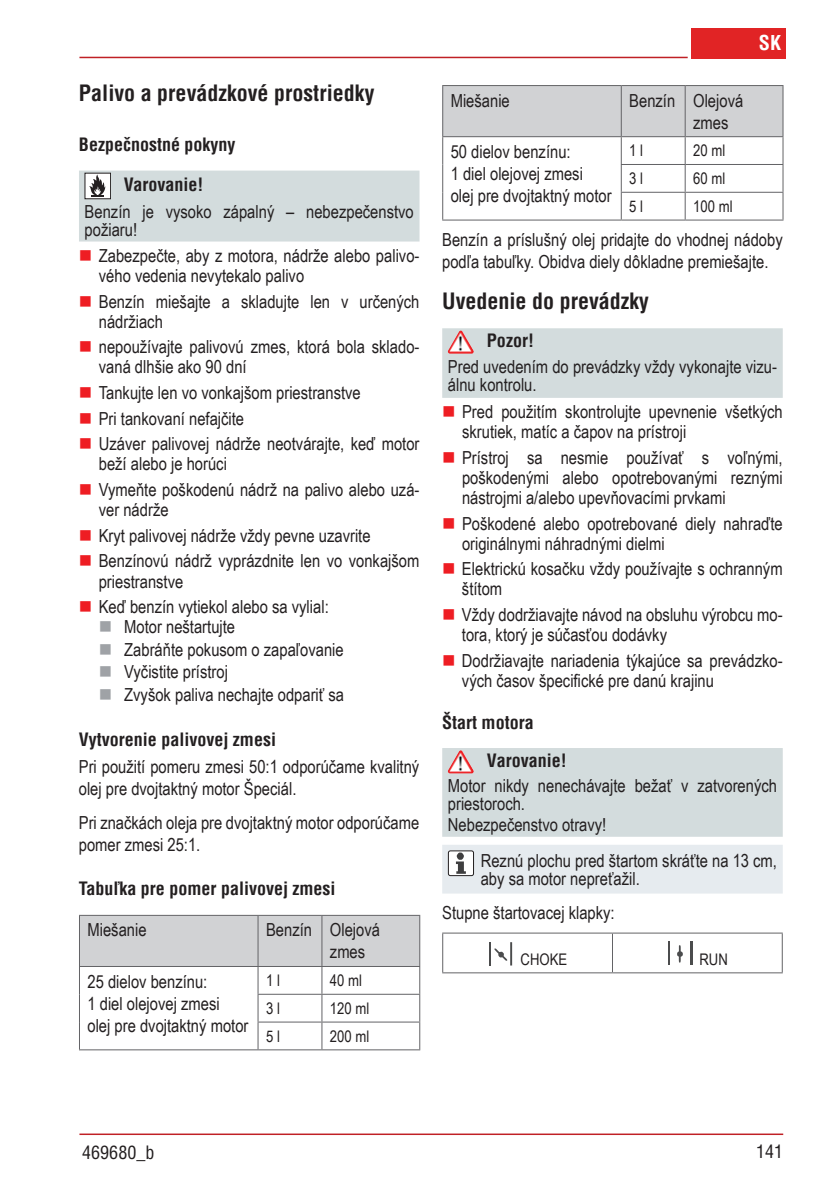
<style>
.page{position:relative;width:840px;height:1191px;background:#fff}
.page>*{position:absolute;margin:0;border:0;box-sizing:border-box;transform-origin:0 0}
.t1{font:700 condensed 22px "Helvetica Com";color:#231f20}
.t2{font:700 condensed 20px "Helvetica";color:#fff}
.t3{font:18px/20px "Arial Narrow";color:#231f20}
.t4{font:700 condensed 18px/38.6px "Helvetica Com";color:#231f20}
.t5{font:condensed 18px "Helvetica";color:#231f20}
.t6{font:16px "Arial Narrow";color:#231f20}
</style>
<div class="page">
<hr style="left:79px;top:1133px;width:703px;height:2px;background:#c02025">
<div style="left:691px;top:28px;width:94px;height:30px;background:#e12425"></div>
<hr style="left:79px;top:57px;width:608px;height:1px;background:#c02025">
<div style="left:79px;top:171px;width:340px;height:70px;background:#d3dcdd"></div>
<hr style="left:79px;top:1049px;width:179px;height:1px;background:#636366">
<hr style="left:258px;top:1049px;width:64px;height:1px;background:#636366">
<svg style="left:79px;top:915px;width:341px;height:134px"></svg>
<hr style="left:322px;top:1021px;width:98px;height:1px;background:#636366">
<hr style="left:322px;top:1049px;width:98px;height:1px;background:#636366">
<hr style="left:442px;top:85px;width:179px;height:1px;background:#636366">
<hr style="left:621px;top:85px;width:63px;height:1px;background:#636366">
<hr style="left:684px;top:85px;width:99px;height:1px;background:#636366">
<hr style="left:442px;top:219px;width:179px;height:1px;background:#636366">
<hr style="left:621px;top:219px;width:63px;height:1px;background:#636366">
<svg style="left:442px;top:86px;width:341px;height:133px"></svg>
<hr style="left:684px;top:192px;width:99px;height:1px;background:#636366">
<hr style="left:684px;top:219px;width:99px;height:1px;background:#636366">
<div style="left:442px;top:328px;width:340px;height:70px;background:#d3dcdd"></div>
<img style="left:447px;top:330px;width:26px;height:24px">
<div style="left:442px;top:748px;width:340px;height:88px;background:#d3dcdd"></div>
<img style="left:447px;top:750px;width:26px;height:23px">
<div style="left:442px;top:845px;width:340px;height:48px;background:#e6ebef"></div>
<hr style="left:442px;top:933px;width:1px;height:39px;background:#636366">
<hr style="left:442px;top:932px;width:170px;height:1px;background:#636366">
<hr style="left:442px;top:972px;width:170px;height:1px;background:#636366">
<hr style="left:611px;top:933px;width:1px;height:39px;background:#636366">
<hr style="left:781px;top:933px;width:1px;height:39px;background:#636366">
<hr style="left:612px;top:932px;width:170px;height:1px;background:#636366">
<hr style="left:612px;top:972px;width:170px;height:1px;background:#636366">
<hr style="left:488px;top:942px;width:2px;height:23px;background:#4b4c4d">
<svg style="left:494px;top:942px;width:18px;height:23px"></svg>
<hr style="left:667px;top:941px;width:2px;height:24px;background:#4b4c4d">
<svg style="left:677px;top:945px;width:5px;height:17px"></svg>
<hr style="left:689px;top:941px;width:2px;height:24px;background:#4b4c4d">
<p class="t1" style="left:79px;top:78px;width:297px">Palivo a prevádzkové prostriedky</p>
<p class="t4" style="left:79px;top:125px;width:158px">Bezpečnostné pokyny</p>
<p class="t4" style="left:124px;top:165px;width:81px">Varovanie!</p>
<p class="t3" style="left:85px;top:202px;width:330px;line-height:18px">Benzín je vysoko zápalný – nebezpečenstvo požiaru!</p>
<p class="t3" style="left:99px;top:245px;width:322px">Zabezpečte, aby z motora, nádrže alebo palivo&shy;vého vedenia nevytekalo palivo</p>
<p class="t3" style="left:99px;top:291px;width:322px">Benzín miešajte a skladujte len v určených nádržiach</p>
<p class="t3" style="left:99px;top:336px;width:322px">nepoužívajte palivovú zmes, ktorá bola sklado&shy;vaná dlhšie ako 90 dní</p>
<p class="t3" style="left:99px;top:379px;width:322px;line-height:25.6px">Tankujte len vo vonkajšom priestranstve<br>Pri tankovaní nefajčite<br>Uzáver palivovej nádrže neotvárajte, keď motor</p>
<p class="t3" style="left:99px;top:450px;width:322px;line-height:25.6px">beží alebo je horúci<br>Vymeňte poškodenú nádrž na palivo alebo uzá-</p>
<p class="t3" style="left:99px;top:496px;width:322px;line-height:25.6px">ver nádrže<br>Kryt palivovej nádrže vždy pevne uzavrite<br>Benzínovú nádrž vyprázdnite len vo vonkajšom</p>
<p class="t3" style="left:99px;top:567px;width:231px;line-height:25.6px">priestranstve<br>Keď benzín vytiekol alebo sa vylial:</p>
<p class="t3" style="left:124px;top:614px;width:221px;line-height:22.6px">Motor neštartujte<br>Zabráňte pokusom o zapaľovanie<br>Vyčistite prístroj<br>Zvyšok paliva nechajte odpariť sa</p>
<p class="t4" style="left:79px;top:719px;width:198px">Vytvorenie palivovej zmesi</p>
<p class="t3" style="left:79px;top:755px;width:342px;line-height:22px">Pri použití pomeru zmesi 50:1 odporúčame kvalitný olej pre dvojtaktný motor Špeciál.</p>
<p class="t3" style="left:79px;top:810px;width:342px;line-height:22px">Pri značkách oleja pre dvojtaktný motor odporúčame pomer zmesi 25:1.</p>
<p class="t4" style="left:79px;top:869px;width:258px">Tabuľka pre pomer palivovej zmesi</p>
<p class="t3" style="left:87px;top:919px;width:61px">Miešanie</p>
<p class="t3" style="left:330px;top:918px;width:52px;line-height:22px;text-indent:-64px">Benzín Olejová zmes</p>
<p class="t3" style="left:87px;top:969px;width:162px;line-height:22px">25 dielov benzínu:<br>1 diel olejovej zmesi<br>olej pre dvojtaktný motor</p>
<p class="t6" style="left:266px;top:968px;width:15px">1 l</p>
<p class="t6" style="left:330px;top:968px;width:34px">40 ml</p>
<p class="t6" style="left:266px;top:996px;width:15px">3 l</p>
<p class="t6" style="left:330px;top:996px;width:41px">120 ml</p>
<p class="t6" style="left:266px;top:1024px;width:15px">5 l</p>
<p class="t6" style="left:330px;top:1024px;width:41px">200 ml</p>
<p class="t2" style="left:758px;top:30px;width:24px">SK</p>
<p class="t3" style="left:450px;top:90px;width:61px">Miešanie</p>
<p class="t3" style="left:692px;top:89px;width:52px;line-height:22px;text-indent:-64px">Benzín Olejová zmes</p>
<p class="t3" style="left:450px;top:140px;width:162px;line-height:22px">50 dielov benzínu:<br>1 diel olejovej zmesi<br>olej pre dvojtaktný motor</p>
<p class="t6" style="left:629px;top:139px;width:15px">1 l</p>
<p class="t6" style="left:692px;top:139px;width:34px">20 ml</p>
<p class="t6" style="left:629px;top:167px;width:15px">3 l</p>
<p class="t6" style="left:692px;top:167px;width:34px">60 ml</p>
<p class="t6" style="left:629px;top:194px;width:15px">5 l</p>
<p class="t6" style="left:692px;top:194px;width:41px">100 ml</p>
<p class="t3" style="left:442px;top:228px;width:342px;line-height:22px">Benzín a príslušný olej pridajte do vhodnej nádoby podľa tabuľky. Obidva diely dôkladne premiešajte.</p>
<p class="t1" style="left:442px;top:286px;width:208px">Uvedenie do prevádzky</p>
<p class="t4" style="left:486px;top:321px;width:48px">Pozor!</p>
<p class="t3" style="left:447px;top:356px;width:330px;line-height:18px">Pred uvedením do prevádzky vždy vykonajte vizu&shy;álnu kontrolu.</p>
<p class="t3" style="left:462px;top:401px;width:322px">Pred použitím skontrolujte upevnenie všetkých skrutiek, matíc a čapov na prístroji</p>
<p class="t3" style="left:462px;top:447px;width:322px;text-align:justify">Prístroj sa nesmie používať s voľnými, poškodenými alebo opotrebovanými reznými nástrojmi a/alebo upevňovacími prvkami</p>
<p class="t3" style="left:461px;top:513px;width:322px">Poškodené alebo opotrebované diely nahraďte originálnymi náhradnými dielmi</p>
<p class="t3" style="left:461px;top:558px;width:322px">Elektrickú kosačku vždy používajte s ochranným štítom</p>
<p class="t3" style="left:461px;top:604px;width:322px">Vždy dodržiavajte návod na obsluhu výrobcu mo&shy;tora, ktorý je súčasťou dodávky</p>
<p class="t3" style="left:461px;top:650px;width:322px">Dodržiavajte nariadenia týkajúce sa prevádzko&shy;vých časov špecifické pre danú krajinu</p>
<p class="t4" style="left:486px;top:702px;width:81px;text-indent:-45px">Štart motora<br>Varovanie!</p>
<p class="t3" style="left:447px;top:776px;width:330px;line-height:18px">Motor nikdy nenechávajte bežať v zatvorených priestoroch.</p>
<p class="t3" style="left:480px;top:806px;width:297px;line-height:35.6px;text-indent:-33px">Nebezpečenstvo otravy!<br>Reznú plochu pred štartom skráťte na 13 cm,</p>
<p class="t3" style="left:442px;top:860px;width:199px;line-height:34.2px;text-indent:39px">aby sa motor nepreťažil.<br>Stupne štartovacej klapky:</p>
<p class="t6" style="left:520px;top:947px;width:48px">CHOKE</p>
<p class="t6" style="left:699px;top:947px;width:30px">RUN</p>
<p class="t5" style="left:82px;top:1141px;width:73px">469680_b</p>
<p class="t5" style="left:755px;top:1140px;width:28px">141</p>
</div>
